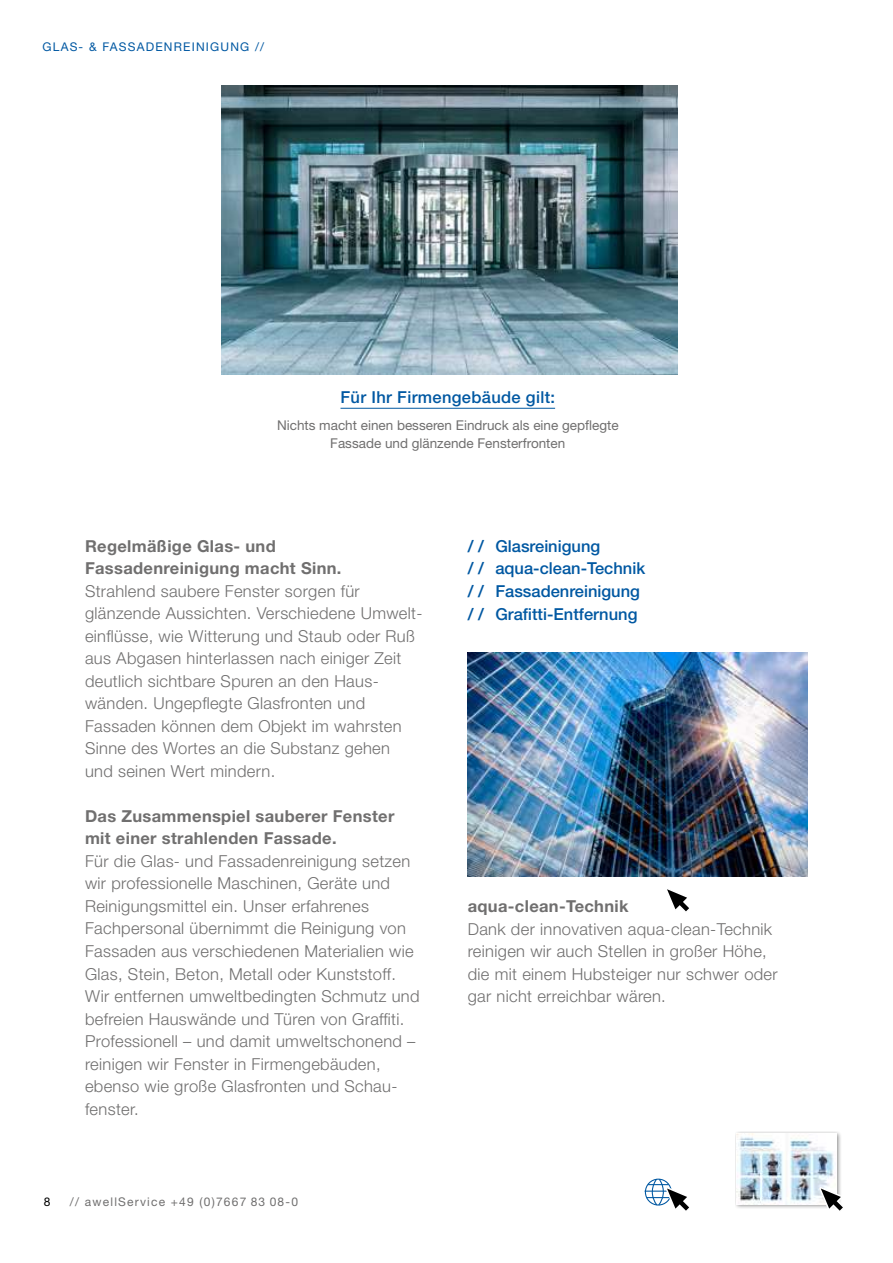
<style>
.page{position:relative;width:893px;height:1263px;background:#fff}
.page>*{position:absolute;margin:0;border:0;box-sizing:border-box;transform-origin:0 0}
.t1{font:300 16.5px/22.5px "Helvetica Neue LT Std";letter-spacing:.02em;color:#706f6f}
.t2{font:700 16.5px/22.5px "Helvetica Neue LT Std";letter-spacing:.02em;color:#706f6f}
.t3{font:500 16.5px/22.5px "Helvetica Neue LT Std";color:#0058a2}
.t4{font:500 16.5px "Helvetica Neue LT Std";letter-spacing:.02em;color:#0058a2}
.t5{font:13.5px/18px "Helvetica Neue LT Std";color:#706f6f;text-align:center}
.t6{font:12px "Helvetica Neue LT Std";letter-spacing:.1em;color:#706f6f}
.t7{font:12px "Helvetica Neue LT Std";letter-spacing:.1em;color:#0058a2}
.t8{font:12px "Helvetica Neue LT Std";color:#000}
</style>
<div class="page">
<img style="left:468px;top:653px;width:340px;height:223px">
<hr style="left:340px;top:408px;width:215px;height:1px;background:#0058a2">
<img style="left:221px;top:85px;width:456px;height:289px">
<div style="left:735px;top:1131px;width:106px;height:78px;background:#000;opacity:.45"></div>
<img style="left:736px;top:1133px;width:100px;height:71px">
<svg style="left:819px;top:1187px;width:24px;height:24px"></svg>
<div style="left:645px;top:1178px;width:27px;height:27px;border:1px solid #0058a2;border-radius:50%"></div>
<svg style="left:647px;top:1178px;width:42px;height:33px"></svg>
<svg style="left:667px;top:889px;width:22px;height:23px"></svg>
<p class="t7" style="left:43px;top:40px;width:223px">GLAS- &amp; FASSADENREINIGUNG //</p>
<p class="t4" style="left:340px;top:387px;width:216px">Für Ihr Firmengebäude gilt:</p>
<p class="t5" style="left:277px;top:415px;width:343px">Nichts macht einen besseren Eindruck als eine gepflegte<br>Fassade und glänzende Fensterfronten</p>
<p class="t2" style="left:85px;top:534px;width:258px">Regelmäßige Glas- und<br>Fassadenreinigung macht Sinn.</p>
<p class="t1" style="left:85px;top:579px;width:339px">Strahlend saubere Fenster sorgen für glänzende Aussichten. Verschiedene Umwelt&shy;einflüsse, wie Witterung und Staub oder Ruß aus Abgasen hinterlassen nach einiger Zeit deutlich sichtbare Spuren an den Haus&shy;wänden. Ungepflegte Glasfronten und Fassaden können dem Objekt im wahrsten Sinne des Wortes an die Substanz gehen<br>und seinen Wert mindern.</p>
<p class="t2" style="left:85px;top:804px;width:311px">Das Zusammenspiel sauberer Fenster mit einer strahlenden Fassade.</p>
<p class="t1" style="left:85px;top:849px;width:336px">Für die Glas- und Fassadenreinigung setzen wir professionelle Maschinen, Geräte und Reinigungsmittel ein. Unser erfahrenes Fachpersonal übernimmt die Reinigung von Fassaden aus verschiedenen Materialien wie Glas, Stein, Beton, Metall oder Kunststoff.<br>Wir entfernen umweltbedingten Schmutz und befreien Hauswände und Türen von Graffiti.<br>Professionell – und damit umweltschonend – reinigen wir Fenster in Firmengebäuden, ebenso wie große Glasfronten und Schau&shy;fenster.</p>
<p class="t8" style="left:44px;top:1194px;width:8px">8</p>
<p class="t6" style="left:70px;top:1194px;width:230px">// awellService +49 (0)7667 83 08-0</p>
<p class="t3" style="left:468px;top:535px;width:179px">/ / Glasreinigung<br>/ / aqua-clean-Technik / / Fassadenreinigung / / Grafitti-Entfernung</p>
<p class="t2" style="left:468px;top:894px;width:162px">aqua-clean-Technik</p>
<p class="t1" style="left:468px;top:917px;width:311px">Dank der innovativen aqua-clean-Technik reinigen wir auch Stellen in großer Höhe, die mit einem Hubsteiger nur schwer oder gar nicht erreichbar wären.</p>
</div>
